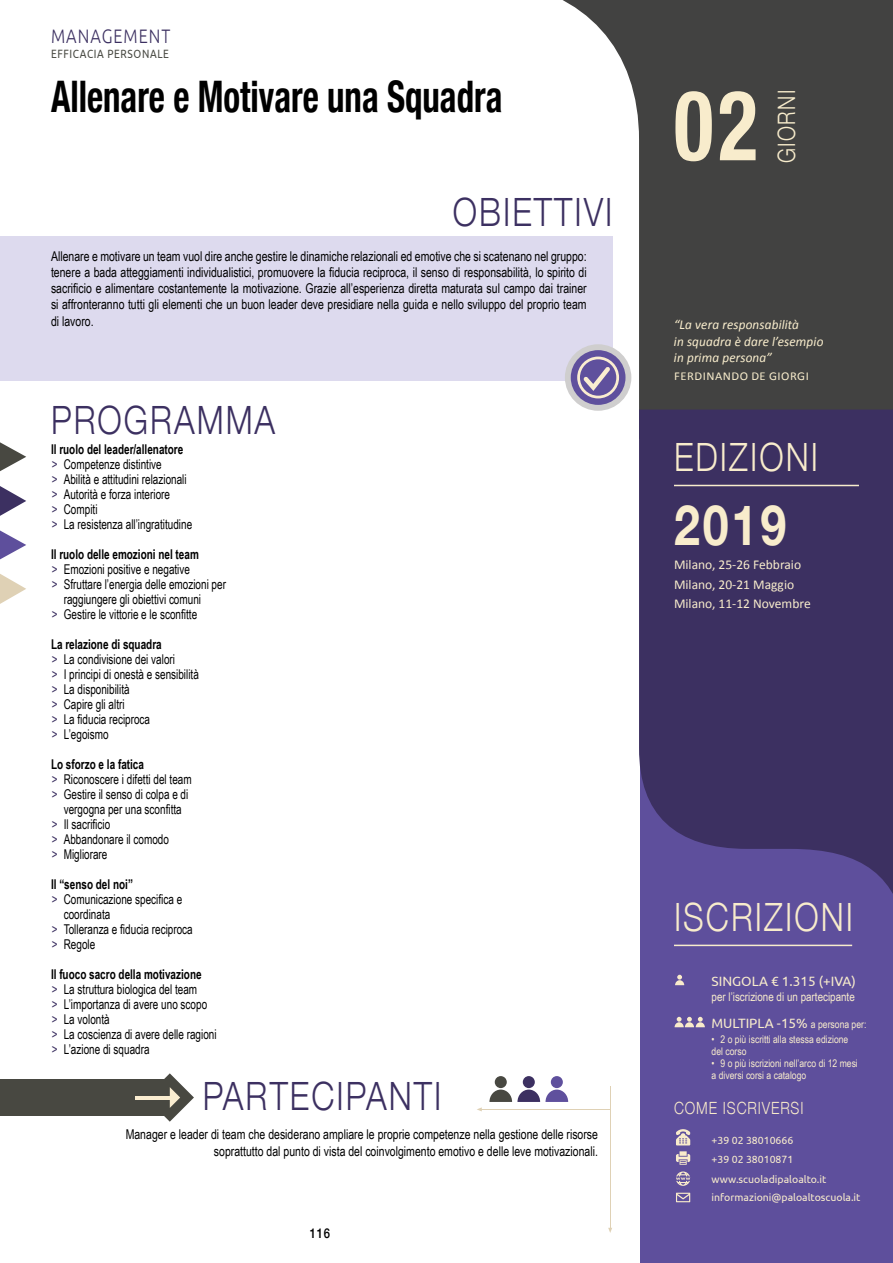
<style>
.page{position:relative;width:893px;height:1263px;background:#fff}
.page>*{position:absolute;margin:0;border:0;box-sizing:border-box;transform-origin:0 0}
.t1{font:700 condensed 97.5px "Helvetica Neue";color:#f8eccc;scale:.84 1}
.t2{font:700 55.5px "Helvetica Neue";color:#f8eccc;scale:.84 1}
.t3{font:700 condensed 43.5px "Helvetica Neue";color:#000;scale:.8 1}
.t4{font:300 39px "Helvetica Neue";letter-spacing:.06em;color:#3c3061;scale:.84 1}
.t5{font:300 39px "Helvetica Neue";letter-spacing:.06em;color:#f8eccc;scale:.84 1}
.t6{font:300 24px "Helvetica Neue";letter-spacing:.06em;color:#f8eccc;scale:.84 1}
.t7{font:300 19.5px "Ubuntu";letter-spacing:.06em;color:#3c3061;scale:.84 1}
.t8{font:300 16.8px "Helvetica Neue";letter-spacing:.06em;color:#f9ebcb;scale:.84 1}
.t9{font:13.5px/15px "Arial Narrow";color:#000;scale:.9 1}
.t10{font:13.5px/16.2px "Arial Narrow";color:#000;text-align:justify;scale:.95 1}
.t11{font:italic 13.5px/16.5px "Calibri";color:#f8eccc}
.t12{font:700 13.5px "Arial Narrow";color:#000;scale:.9 1}
.t13{font:13.5px/19.5px "Calibri";color:#f8eccc}
.t14{font:13.5px "Ubuntu";color:#f8eccc}
.t15{font:500 13.5px "Helvetica Neue";color:#000;scale:.84 1}
.t16{font:12px "Arial Narrow";color:#f8eccc}
.t17{font:12px "Ubuntu";letter-spacing:.06em;color:#474841;scale:.84 1}
.t18{font:12px "Calibri";letter-spacing:.04em;color:#f8eccc;scale:1.05 1}
.t19{font:10.5px/12px "Arial Narrow";color:#f8eccc}
.t20{font:10.5px/19.2px "Ubuntu";color:#f8eccc}
.s1{font-weight:700}
.s2{color:#3c3061}
.s3{font-family:"Arial Narrow";font-size:10.5px}
</style>
<div class="page">
<svg style="left:563px;top:0;width:330px;height:410px;background:#5e5e5d"></svg>
<div style="left:640px;top:679px;width:253px;height:584px;background:#5e4f9c"></div>
<svg style="left:639px;top:410px;width:254px;height:484px;background:#3f3366"></svg>
<svg style="left:0;top:442px;width:26px;height:162px"></svg>
<svg style="left:675px;top:975px;width:9px;height:10px"></svg>
<svg style="left:675px;top:1017px;width:30px;height:10px"></svg>
<svg style="left:676px;top:1171px;width:14px;height:15px"></svg>
<svg style="left:676px;top:1151px;width:14px;height:14px"></svg>
<svg style="left:676px;top:1193px;width:14px;height:9px"></svg>
<svg style="left:676px;top:1129px;width:14px;height:16px"></svg>
<div style="left:0;top:236px;width:612px;height:145px;background:#dddaee"></div>
<hr style="left:674px;top:485px;width:185px;height:1px;background:#f8eccc">
<hr style="left:674px;top:945px;width:178px;height:1px;background:#f8eccc">
<div style="left:0;top:1079px;width:170px;height:37px;background:#484841"></div>
<svg style="left:146px;top:1073px;width:48px;height:49px"></svg>
<hr style="left:135px;top:1096px;width:37px;height:3px;background:#faedd0">
<hr style="left:481px;top:1109px;width:129px;height:1px;background:#dfd1b5">
<svg style="left:477px;top:1107px;width:5px;height:4px"></svg>
<hr style="left:610px;top:1086px;width:1px;height:142px;background:#dfd1b5">
<svg style="left:608px;top:1228px;width:4px;height:5px"></svg>
<div style="left:565px;top:344px;width:66px;height:67px;background:#cfcece;border-radius:50%"></div>
<div style="left:571px;top:350px;width:54px;height:55px;background:#5f509d;border-radius:50%"></div>
<svg style="left:577px;top:357px;width:42px;height:41px"></svg>
<div style="left:495px;top:1076px;width:12px;height:12px;background:#484841;border-radius:50%"></div>
<div style="left:523px;top:1076px;width:12px;height:12px;background:#3c3061;border-radius:50%"></div>
<svg style="left:489px;top:1089px;width:79px;height:13px"></svg>
<div style="left:551px;top:1076px;width:12px;height:12px;background:#5f509d;border-radius:50%"></div>
<h3 class="t7" style="left:51px;top:24px;width:144px">MANAGEMENT</h3>
<p class="t17" style="left:51px;top:46px;width:142px">EFFICACIA PERSONALE</p>
<h3 class="t3" style="left:51px;top:60px;width:566px">Allenare e Motivare una Squadra</h3>
<h1 class="t1" style="left:674px;top:45px;width:101px">02</h1>
<h3 class="t4" style="left:453px;top:181px;width:191px">OBIETTIVI</h3>
<h3 class="t6" style="left:767px;top:163px;width:88px;rotate:-90deg">GIORNI</h3>
<p class="t10" style="left:51px;top:247px;width:565px">Allenare e motivare un team vuol dire anche gestire le dinamiche relazionali ed emotive che si scatenano nel gruppo: tenere a bada atteggiamenti individualistici, promuovere la fiducia reciproca, il senso di responsabilità, lo spirito di sacrificio e alimentare costantemente la motivazione. Grazie all’esperienza diretta maturata sul campo dai trainer si affronteranno tutti gli elementi che un buon leader deve presidiare nella guida e nello sviluppo del proprio team di lavoro.</p>
<h3 class="t4" style="left:51px;top:388px;width:268px">PROGRAMMA</h3>
<p class="t9" style="left:51px;top:441px;width:158px"><span class="s1">Il ruolo del leader/allenatore </span><span class="s2">&gt;</span> Competenze distintive<br><span class="s2">&gt;</span> Abilità e attitudini relazionali <span class="s2">&gt;</span> Autorità e forza interiore<br><span class="s2">&gt;</span> Compiti<br><span class="s2">&gt;</span> La resistenza all’ingratitudine</p>
<p class="t12" style="left:51px;top:544px;width:166px">Il ruolo delle emozioni nel team</p>
<p class="t9" style="left:52px;top:561px;width:155px"><span class="s2">&gt;</span> Emozioni positive e negative</p>
<p class="t9" style="left:52px;top:576px;width:195px"><span class="s2">&gt;</span> Sfruttare l’energia delle emozioni per</p>
<p class="t9" style="left:64px;top:591px;width:154px">raggiungere gli obiettivi comuni</p>
<p class="t9" style="left:52px;top:606px;width:163px"><span class="s2">&gt;</span> Gestire le vittorie e le sconfitte</p>
<p class="t9" style="left:51px;top:636px;width:166px"><span class="s1">La relazione di squadra<br></span><span class="s2">&gt;</span> La condivisione dei valori<br><span class="s2">&gt;</span> I principi di onestà e sensibilità <span class="s2">&gt;</span> La disponibilità<br><span class="s2">&gt;</span> Capire gli altri<br><span class="s2">&gt;</span> La fiducia reciproca<br><span class="s2">&gt;</span> L’egoismo</p>
<p class="t12" style="left:51px;top:754px;width:105px">Lo sforzo e la fatica</p>
<p class="t9" style="left:52px;top:771px;width:157px"><span class="s2">&gt;</span> Riconoscere i difetti del team</p>
<p class="t9" style="left:52px;top:786px;width:153px"><span class="s2">&gt;</span> Gestire il senso di colpa e di</p>
<p class="t9" style="left:64px;top:801px;width:133px">vergogna per una sconfitta</p>
<p class="t9" style="left:52px;top:816px;width:67px"><span class="s2">&gt;</span> Il sacrificio</p>
<p class="t9" style="left:52px;top:831px;width:132px"><span class="s2">&gt;</span> Abbandonare il comodo</p>
<p class="t9" style="left:52px;top:846px;width:63px"><span class="s2">&gt;</span> Migliorare</p>
<p class="t12" style="left:51px;top:874px;width:93px">Il “senso del noi”</p>
<p class="t9" style="left:52px;top:891px;width:147px"><span class="s2">&gt;</span> Comunicazione specifica e</p>
<p class="t9" style="left:64px;top:906px;width:53px">coordinata</p>
<p class="t9" style="left:52px;top:921px;width:158px"><span class="s2">&gt;</span> Tolleranza e fiducia reciproca</p>
<p class="t9" style="left:52px;top:936px;width:50px"><span class="s2">&gt;</span> Regole</p>
<p class="t9" style="left:51px;top:966px;width:186px"><span class="s1">Il fuoco sacro della motivazione<br></span><span class="s2">&gt;</span> La struttura biologica del team<br><span class="s2">&gt;</span> L’importanza di avere uno scopo<br><span class="s2">&gt;</span> La volontà<br><span class="s2">&gt;</span> La coscienza di avere delle ragioni <span class="s2">&gt;</span> L’azione di squadra</p>
<h3 class="t4" style="left:203px;top:1064px;width:286px">PARTECIPANTI</h3>
<p class="t10" style="left:126px;top:1126px;width:499px;text-align:right">Manager e leader di team che desiderano ampliare le proprie competenze nella gestione delle risorse soprattutto dal punto di vista del coinvolgimento emotivo e delle leve motivazionali.</p>
<p class="t15" style="left:310px;top:1223px;width:26px">116</p>
<p class="t11" style="left:674px;top:316px;width:152px">“La vera responsabilità<br>in squadra è dare l’esempio in prima persona”</p>
<p class="t18" style="left:674px;top:368px;width:130px">FERDINANDO DE GIORGI</p>
<h3 class="t5" style="left:674px;top:426px;width:173px">EDIZIONI</h3>
<h2 class="t2" style="left:674px;top:482px;width:135px">2019</h2>
<p class="t13" style="left:674px;top:555px;width:138px">Milano, 25-26 Febbraio<br>Milano, 20-21 Maggio<br>Milano, 11-12 Novembre</p>
<h3 class="t5" style="left:674px;top:886px;width:215px">ISCRIZIONI</h3>
<p class="t14" style="left:711px;top:973px;width:146px">SINGOLA € 1.315 (+IVA)</p>
<p class="t16" style="left:711px;top:988px;width:145px">per l’iscrizione di un partecipante</p>
<p class="t14" style="left:711px;top:1015px;width:156px">MULTIPLA -15% <span class="s3">a persona per:</span></p>
<p class="t19" style="left:711px;top:1033px;width:138px">• 2 o più iscritti alla stessa edizione del corso</p>
<p class="t19" style="left:711px;top:1057px;width:148px">• 9 o più iscrizioni nell’arco di 12 mesi a diversi corsi a catalogo</p>
<p class="t8" style="left:674px;top:1095px;width:156px">COME ISCRIVERSI</p>
<p class="t20" style="left:711px;top:1130px;width:150px">+39 02 38010666<br>+39 02 38010871 www.scuoladipaloalto.it informazioni@paloaltoscuola.it</p>
</div>
